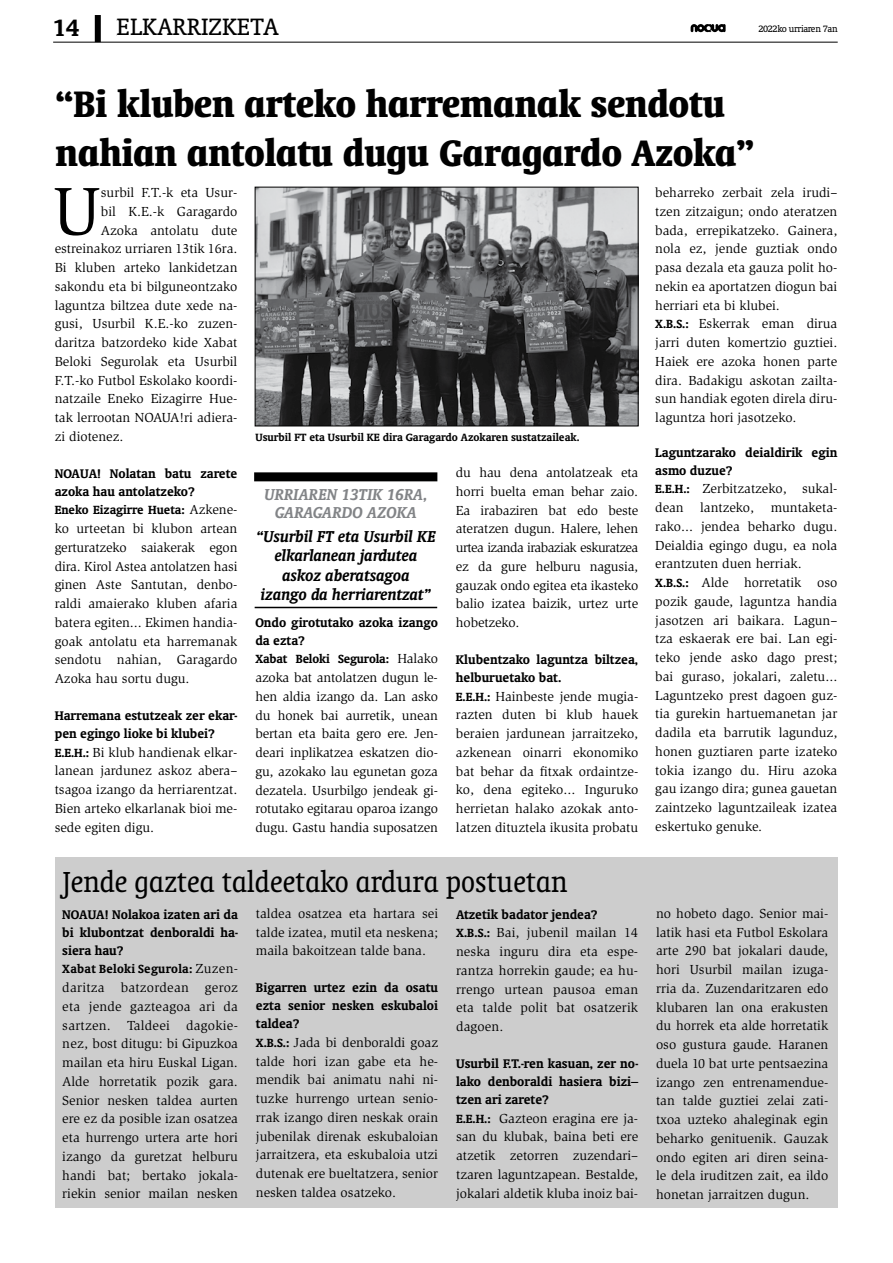
<style>
.page{position:relative;width:893px;height:1263px;background:#fff}
.page>*{position:absolute;margin:0;border:0;box-sizing:border-box;transform-origin:0 0}
.t1{font:69.45px "Slimbach";color:#000}
.t2{font:700 condensed 42px/49.5px "Oranda BT";color:#000}
.t3{font:condensed 33px "Oranda BT";color:#000}
.t4{font:27px "Oranda BT";color:#000}
.t5{font:700 27px "Oranda BT";color:#000}
.t6{font:italic 700 18px/19.5px "Oranda BT";color:#000;text-align:center}
.t7{font:italic 700 18px/18px "Oranda BT";color:#828487;text-align:center}
.t8{font:700 14.25px/18px "Oranda BT";color:#000}
.t9{font:13.5px/18.8px "Slimbach";color:#000;text-align:justify}
.t10{font:700 13.5px "Oranda BT";color:#000}
.t11{font:700 13.5px "Oranda BT";letter-spacing:.02em;color:#000}
.t12{font:700 12px "Oranda BT";color:#000}
.t13{font:10.5px "Oranda BT";letter-spacing:-.03em;color:#000}
.s1{font-family:"Oranda BT";font-weight:700}
.s2{font-family:"Slimbach";font-weight:400}
</style>
<div class="page">
<svg style="left:691px;top:24px;width:35px;height:8px"></svg>
<hr style="left:53px;top:42px;width:785px;height:1px;background:#000">
<div style="left:95px;top:15px;width:6px;height:27px;background:#000"></div>
<div style="left:254px;top:472px;width:183px;height:9px;background:#000"></div>
<hr style="left:255px;top:607px;width:182px;height:1px;background:#000">
<img style="left:257px;top:189px;width:379px;height:235px">
<div style="left:255px;top:187px;width:383px;height:239px;border:1px solid #000"></div>
<div style="left:55px;top:857px;width:783px;height:350px;background:#cdcdcd"></div>
<h3 class="t5" style="left:53px;top:12px;width:28px">14</h3>
<h3 class="t4" style="left:117px;top:11px;width:163px">ELKARRIZKETA</h3>
<h3 class="t4" style="left:117px;top:12px;width:119px">PIL-PILEAN</h3>
<p class="t13" style="left:758px;top:23px;width:81px">2022ko urriaren 7an</p>
<h2 class="t2" style="left:56px;top:78px;width:700px">“Bi kluben arteko harremanak sendotu nahian antolatu dugu Garagardo Azoka”</h2>
<h1 class="t1" style="left:53px;top:172px;width:49px">U</h1>
<p class="t9" style="left:101px;top:183px;width:138px">surbil F.T.-k eta Usur-</p>
<p class="t9" style="left:655px;top:183px;width:184px;text-align:left">beharreko zerbait zela irudi– tzen zitzaigun; ondo ateratzen bada, errepikatzeko. Gainera, nola ez, jende guztiak ondo pasa dezala eta gauza polit ho&shy;nekin ea aportatzen diogun bai herriari eta bi klubei.<br><span class="s1">X.B.S.:</span> Eskerrak eman dirua jarri duten komertzio guztiei.<br>Haiek ere azoka honen parte dira. Badakigu askotan zailta&shy;sun handiak egoten direla diru&shy;laguntza hori jasotzeko.</p>
<p class="t8" style="left:655px;top:443px;width:184px">Laguntzarako deialdirik egin asmo duzue?</p>
<p class="t9" style="left:655px;top:480px;width:184px;text-align:left"><span class="s1">E.E.H.:</span> Zerbitzatzeko, sukal&shy;dean lantzeko, muntaketa&shy;rako... jendea beharko dugu.<br>Deialdia egingo dugu, ea nola erantzuten duen herriak.<br><span class="s1">X.B.S.:</span> Alde horretatik oso pozik gaude, laguntza handia jasotzen ari baikara. Lagun– tza eskaerak ere bai. Lan egi&shy;teko jende asko dago prest; bai guraso, jokalari, zaletu...<br>Laguntzeko prest dagoen guz&shy;tia gurekin hartuemanetan jar dadila eta barrutik lagunduz, honen guztiaren parte izateko tokia izango du. Hiru azoka gau izango dira; gunea gauetan zaintzeko laguntzaileak izatea eskertuko genuke.</p>
<p class="t9" style="left:101px;top:202px;width:138px">bil K.E.-k Garagardo</p>
<p class="t9" style="left:101px;top:221px;width:138px">Azoka antolatu dute</p>
<p class="t9" style="left:55px;top:240px;width:184px">estreinakoz urriaren 13tik 16ra.</p>
<p class="t9" style="left:55px;top:258px;width:184px">Bi kluben arteko lankidetzan</p>
<p class="t9" style="left:55px;top:277px;width:184px">sakondu eta bi bilguneontzako</p>
<p class="t9" style="left:55px;top:296px;width:184px">laguntza biltzea dute xede na-</p>
<p class="t9" style="left:55px;top:315px;width:184px">gusi, Usurbil K.E.-ko zuzen-</p>
<p class="t9" style="left:55px;top:333px;width:184px">daritza batzordeko kide Xabat</p>
<p class="t9" style="left:55px;top:352px;width:184px">Beloki Segurolak eta Usurbil</p>
<p class="t9" style="left:55px;top:371px;width:184px">F.T.-ko Futbol Eskolako koordi-</p>
<p class="t9" style="left:55px;top:390px;width:184px">natzaile Eneko Eizagirre Hue-</p>
<p class="t9" style="left:55px;top:408px;width:184px">tak lerrootan NOAUA!ri adiera-</p>
<p class="t9" style="left:55px;top:427px;width:70px">zi diotenez.</p>
<p class="t8" style="left:55px;top:464px;width:184px">NOAUA! Nolatan batu zarete azoka hau antolatzeko?</p>
<p class="t10" style="left:55px;top:502px;width:184px">Eneko Eizagirre Hueta: <span class="s2">Azkene-</span></p>
<p class="t9" style="left:55px;top:519px;width:184px">ko urteetan bi klubon artean gerturatzeko saiakerak egon dira. Kirol Astea antolatzen hasi ginen Aste Santutan, denbo&shy;raldi amaierako kluben afaria batera egiten... Ekimen handia&shy;goak antolatu eta harremanak sendotu nahian, Garagardo Azoka hau sortu dugu.</p>
<p class="t8" style="left:55px;top:706px;width:184px">Harremana estutzeak zer ekar&shy;pen egingo lioke bi klubei?</p>
<p class="t9" style="left:55px;top:743px;width:184px"><span class="s1">E.E.H.:</span> Bi klub handienak elkar&shy;lanean jardunez askoz abera– tsagoa izango da herriarentzat.<br>Bien arteko elkarlanak bioi me&shy;sede egiten digu.</p>
<p class="t12" style="left:255px;top:430px;width:325px">Usurbil FT eta Usurbil KE dira Garagardo Azokaren sustatzaileak.</p>
<p class="t9" style="left:456px;top:463px;width:184px">du hau dena antolatzeak eta horri buelta eman behar zaio.<br>Ea irabaziren bat edo beste ateratzen dugun. Halere, lehen urtea izanda irabaziak eskuratzea ez da gure helburu nagusia, gauzak ondo egitea eta ikasteko balio izatea baizik, urtez urte hobetzeko.</p>
<p class="t8" style="left:456px;top:650px;width:184px">Klubentzako laguntza biltzea, helburuetako bat.</p>
<p class="t9" style="left:456px;top:687px;width:184px"><span class="s1">E.E.H.:</span> Hainbeste jende mugia&shy;razten duten bi klub hauek beraien jardunean jarraitzeko, azkenean oinarri ekonomiko bat behar da fitxak ordaintze&shy;ko, dena egiteko... Inguruko herrietan halako azokak anto&shy;latzen dituztela ikusita probatu</p>
<h3 class="t7" style="left:264px;top:484px;width:165px">URRIAREN 13TIK 16RA,<br>GARAGARDO AZOKA</h3>
<h3 class="t6" style="left:256px;top:526px;width:181px">“Usurbil FT eta Usurbil KE elkarlanean jardutea askoz aberatsagoa<br>izango da herriarentzat”</h3>
<p class="t8" style="left:255px;top:613px;width:184px">Ondo girotutako azoka izango da ezta?</p>
<p class="t10" style="left:255px;top:651px;width:184px">Xabat Beloki Segurola: <span class="s2">Halako</span></p>
<p class="t9" style="left:255px;top:668px;width:184px">azoka bat antolatzen dugun le&shy;hen aldia izango da. Lan asko du honek bai aurretik, unean bertan eta baita gero ere. Jen&shy;deari inplikatzea eskatzen dio&shy;gu, azokako lau egunetan goza dezatela. Usurbilgo jendeak gi&shy;rotutako egitarau oparoa izango dugu. Gastu handia suposatzen</p>
<h3 class="t3" style="left:62px;top:862px;width:507px">Jende gaztea taldeetako ardura postuetan</h3>
<p class="t8" style="left:62px;top:905px;width:177px;text-align:justify">NOAUA! Nolakoa izaten ari da bi klubontzat denboraldi ha&shy;siera hau?</p>
<p class="t11" style="left:62px;top:961px;width:177px">Xabat Beloki Segurola: <span class="s2">Zuzen-</span></p>
<p class="t9" style="left:62px;top:978px;width:177px">daritza batzordean geroz eta jende gazteagoa ari da sartzen. Taldeei dagokie&shy;nez, bost ditugu: bi Gipuzkoa mailan eta hiru Euskal Ligan.<br>Alde horretatik pozik gara.<br>Senior nesken taldea aurten ere ez da posible izan osatzea eta hurrengo urtera arte hori izango da guretzat helburu handi bat; bertako jokala&shy;riekin senior mailan nesken</p>
<p class="t9" style="left:256px;top:904px;width:184px">taldea osatzea eta hartara sei talde izatea, mutil eta neskena; maila bakoitzean talde bana.</p>
<p class="t8" style="left:256px;top:978px;width:184px;text-align:justify">Bigarren urtez ezin da osatu ezta senior nesken eskubaloi taldea?</p>
<p class="t9" style="left:256px;top:1033px;width:184px"><span class="s1">X.B.S.:</span> Jada bi denboraldi goaz talde hori izan gabe eta he&shy;mendik bai animatu nahi ni&shy;tuzke hurrengo urtean senio&shy;rrak izango diren neskak orain jubenilak direnak eskubaloian jarraitzera, eta eskubaloia utzi dutenak ere bueltatzera, senior nesken taldea osatzeko.</p>
<p class="t8" style="left:456px;top:905px;width:143px">Atzetik badator jendea?</p>
<p class="t9" style="left:456px;top:923px;width:184px"><span class="s1">X.B.S.:</span> Bai, jubenil mailan 14 neska inguru dira eta espe&shy;rantza horrekin gaude; ea hu&shy;rrengo urtean pausoa eman eta talde polit bat osatzerik dagoen.</p>
<p class="t8" style="left:456px;top:1054px;width:184px;text-align:justify">Usurbil F.T.-ren kasuan, zer no&shy;lako denboraldi hasiera bizi– tzen ari zarete?</p>
<p class="t9" style="left:456px;top:1109px;width:184px"><span class="s1">E.E.H.:</span> Gazteon eragina ere ja&shy;san du klubak, baina beti ere atzetik zetorren zuzendari– tzaren laguntzapean. Bestalde, jokalari aldetik kluba inoiz bai-</p>
<p class="t9" style="left:656px;top:904px;width:174px">no hobeto dago. Senior mai&shy;latik hasi eta Futbol Eskolara arte 290 bat jokalari daude, hori Usurbil mailan izuga&shy;rria da. Zuzendaritzaren edo klubaren lan ona erakusten du horrek eta alde horretatik oso gustura gaude. Haranen duela 10 bat urte pentsaezina izango zen entrenamendue&shy;tan talde guztiei zelai zati&shy;txoa uzteko ahaleginak egin beharko genituenik. Gauzak ondo egiten ari diren seina&shy;le dela iruditzen zait, ea ildo honetan jarraitzen dugun.</p>
</div>
